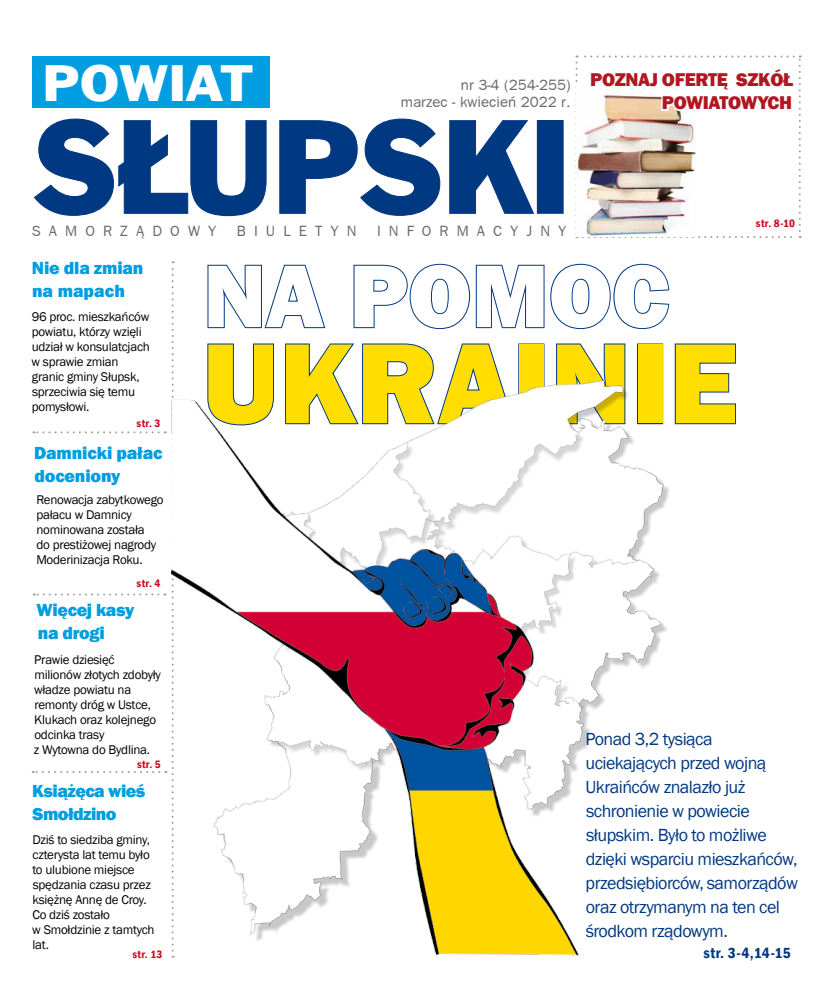
<style>
.page{position:relative;width:820px;height:993px;background:#fff}
.page>*{position:absolute;margin:0;border:0;box-sizing:border-box;transform-origin:0 0}
.t1{font:121.4px "Frank Goth EU";letter-spacing:-.01em;color:#003882}
.t2{font:800 118px "Franklin Gothic";color:#ffde00}
.t3{font:800 92px "Franklin Gothic";letter-spacing:-.005em;color:#fff}
.t4{font:46.7px "Frank Goth EU";letter-spacing:.02em;color:#fff;scale:1.07 1}
.t5{font:800 19px/23px "Franklin Gothic";letter-spacing:-.02em;color:#b01821;text-align:right}
.t6{font:18px/24px "Franklin Gothic";letter-spacing:-.03em;color:#003882}
.t7{font:800 18px/23px "Franklin Gothic";letter-spacing:-.015em;color:#009ee0}
.t8{font:15px/17px "Frankfurt Gothic";color:#696a6b;text-align:right}
.t9{font:600 condensed 15px "Franklin Gothic";letter-spacing:.02em;color:#003882;scale:1.05 1}
.t10{font:14.9px "Frankfurt Gothic";letter-spacing:.55em;color:#696a6b}
.t11{font:13px/15px "Franklin Gothic";letter-spacing:-.02em;color:#000}
.t12{font:600 condensed 11px "Franklin Gothic";letter-spacing:.03em;color:#cd071e;scale:1.05 1}
</style>
<div class="page">
<div style="left:32px;top:57px;width:237px;height:51px;background:#009ee0"></div>
<svg style="left:33px;top:118px;width:234px;height:99px"></svg>
<svg style="left:279px;top:118px;width:161px;height:98px"></svg>
<svg style="left:449px;top:120px;width:86px;height:94px"></svg>
<div style="left:536px;top:120px;width:27px;height:94px;border:1px solid #003882"></div>
<svg style="left:32px;top:261px;width:141px;height:512px"></svg>
<svg style="left:207px;top:264px;width:119px;height:65px"></svg>
<svg style="left:353px;top:263px;width:317px;height:67px"></svg>
<svg style="left:207px;top:343px;width:67px;height:29px"></svg>
<svg style="left:285px;top:343px;width:213px;height:29px"></svg>
<div style="left:518px;top:343px;width:26px;height:81px;border:2px solid #003882"></div>
<svg style="left:556px;top:343px;width:70px;height:29px"></svg>
<div style="left:636px;top:343px;width:27px;height:81px;border:2px solid #003882"></div>
<svg style="left:674px;top:343px;width:62px;height:82px"></svg>
<img style="left:575px;top:55px;width:225px;height:183px">
<img style="left:171px;top:372px;width:509px;height:586px">
<h3 class="t4" style="left:43px;top:55px;width:198px">POWIAT</h3>
<p class="t8" style="left:401px;top:77px;width:171px">nr 3-4 (254-255)<br>marzec - kwiecień 2022 r.</p>
<h1 class="t1" style="left:32px;top:94px;width:541px">SŁUPSKI</h1>
<p class="t10" style="left:32px;top:222px;width:186px">SAMORZĄDOWY</p>
<p class="t10" style="left:237px;top:222px;width:121px">BIULETYN</p>
<p class="t10" style="left:377px;top:222px;width:191px">INFORMACYJNY</p>
<h3 class="t5" style="left:590px;top:68px;width:204px">POZNAJ OFERTĘ SZKÓŁ<br>POWIATOWYCH</h3>
<p class="t12" style="left:755px;top:216px;width:39px">str. 8-10</p>
<h3 class="t7" style="left:32px;top:256px;width:113px">Nie dla zmian na mapach</h3>
<p class="t11" style="left:32px;top:309px;width:120px">96 proc. mieszkańców powiatu, którzy wzięli udział w konsulatcjach w sprawie zmian granic gminy Słupsk, sprzeciwia się temu pomysłowi.</p>
<p class="t12" style="left:137px;top:416px;width:24px">str. 3</p>
<h3 class="t7" style="left:34px;top:441px;width:130px">Damnicki pałac doceniony</h3>
<p class="t11" style="left:36px;top:492px;width:129px">Renowacja zabytkowego pałacu w Damnicy nominowana została<br>do prestiżowej nagrody<br>Moderinizacja Roku.</p>
<p class="t12" style="left:137px;top:576px;width:24px">str. 4</p>
<h3 class="t3" style="left:203px;top:236px;width:468px">NA POMOC</h3>
<h2 class="t2" style="left:202px;top:307px;width:537px">UKRAINIE</h2>
<h3 class="t7" style="left:37px;top:598px;width:99px">Więcej kasy na drogi</h3>
<p class="t11" style="left:34px;top:651px;width:129px">Prawie dziesięć milionów złotych zdobyły władze powiatu na remonty dróg w Ustce,<br>Klukach oraz kolejnego odcinka trasy<br>z Wytowna do Bydlina.</p>
<h3 class="t6" style="left:585px;top:726px;width:214px">Ponad 3,2 tysiąca uciekających przed wojną<br>Ukraińców znalazło już schronienie w powiecie słupskim. Było to możliwe dzięki wsparciu mieszkańców, przedsiębiorców, samorządów oraz otrzymanym na ten cel środkom rządowym.</h3>
<p class="t12" style="left:137px;top:756px;width:24px">str. 5</p>
<h3 class="t7" style="left:32px;top:779px;width:115px">Książęca wieś<br>Smołdzino</h3>
<p class="t11" style="left:32px;top:831px;width:124px">Dziś to siedziba gminy, czterysta lat temu było to ulubione miejsce spędzania czasu przez księżnę Annę de Croy.<br>Co dziś zostało<br>w Smołdzinie z tamtych lat.</p>
<p class="t12" style="left:132px;top:946px;width:30px">str. 13</p>
<p class="t9" style="left:703px;top:942px;width:84px">str. 3-4,14-15</p>
</div>
